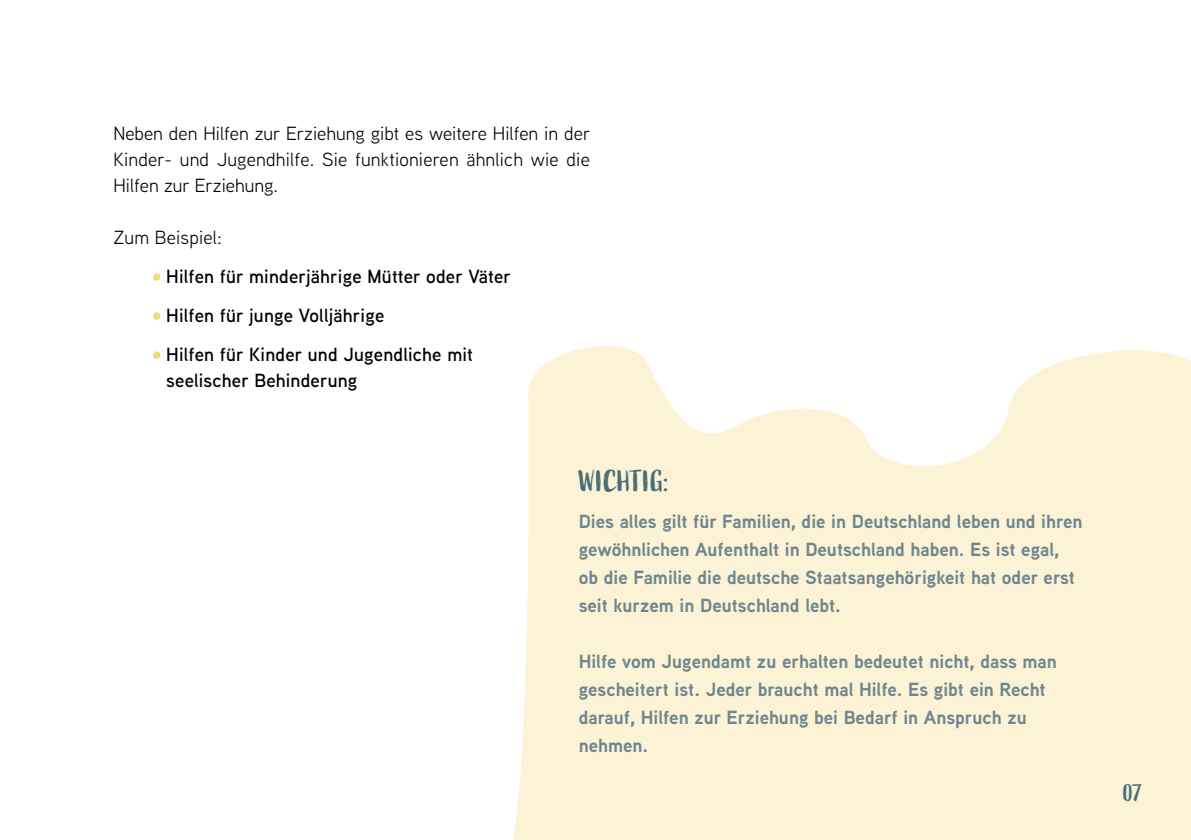
<style>
.page{position:relative;width:1191px;height:840px;background:#fff}
.page>*{position:absolute;margin:0;border:0;box-sizing:border-box;transform-origin:0 0}
.t1{font:30px "Active";color:#4c6e77}
.t2{font:24px "Active";color:#4d6b76}
.t3{font:700 19px/28px "Aaux Next";color:#6f868e}
.t4{font:19px/26px "Aaux Next";letter-spacing:.01em;color:#000;text-align:justify}
.t5{font:600 19px/39px "Aaux Next";letter-spacing:.01em;color:#000}
</style>
<div class="page">
<svg style="left:513px;top:346px;width:678px;height:493px;background:#fcf4db"></svg>
<svg style="left:153px;top:273px;width:8px;height:8px"></svg>
<svg style="left:153px;top:312px;width:8px;height:8px"></svg>
<svg style="left:153px;top:351px;width:8px;height:8px"></svg>
<p class="t4" style="left:113px;top:119px;width:478px">Neben den Hilfen zur Erziehung gibt es weitere Hilfen in der Kinder- und Jugendhilfe. Sie funktionieren ähnlich wie die Hilfen zur Erziehung.</p>
<p class="t4" style="left:113px;top:223px;width:110px">Zum Beispiel:</p>
<p class="t5" style="left:166px;top:256px;width:346px">Hilfen für minderjährige Mütter oder Väter<br>Hilfen für junge Volljährige<br>Hilfen für Kinder und Jugendliche mit</p>
<p class="t5" style="left:166px;top:360px;width:193px">seelischer Behinderung</p>
<h1 class="t1" style="left:579px;top:463px;width:92px">WICHTIG:</h1>
<p class="t3" style="left:578px;top:506px;width:505px">Dies alles gilt für Familien, die in Deutschland leben und ihren gewöhnlichen Aufenthalt in Deutschland haben. Es ist egal, ob die Familie die deutsche Staatsangehörigkeit hat oder erst seit kurzem in Deutschland lebt.</p>
<p class="t3" style="left:578px;top:646px;width:480px">Hilfe vom Jugendamt zu erhalten bedeutet nicht, dass man gescheitert ist. Jeder braucht mal Hilfe. Es gibt ein Recht darauf, Hilfen zur Erziehung bei Bedarf in Anspruch zu nehmen.</p>
<p class="t2" style="left:1123px;top:778px;width:21px">07</p>
</div>
